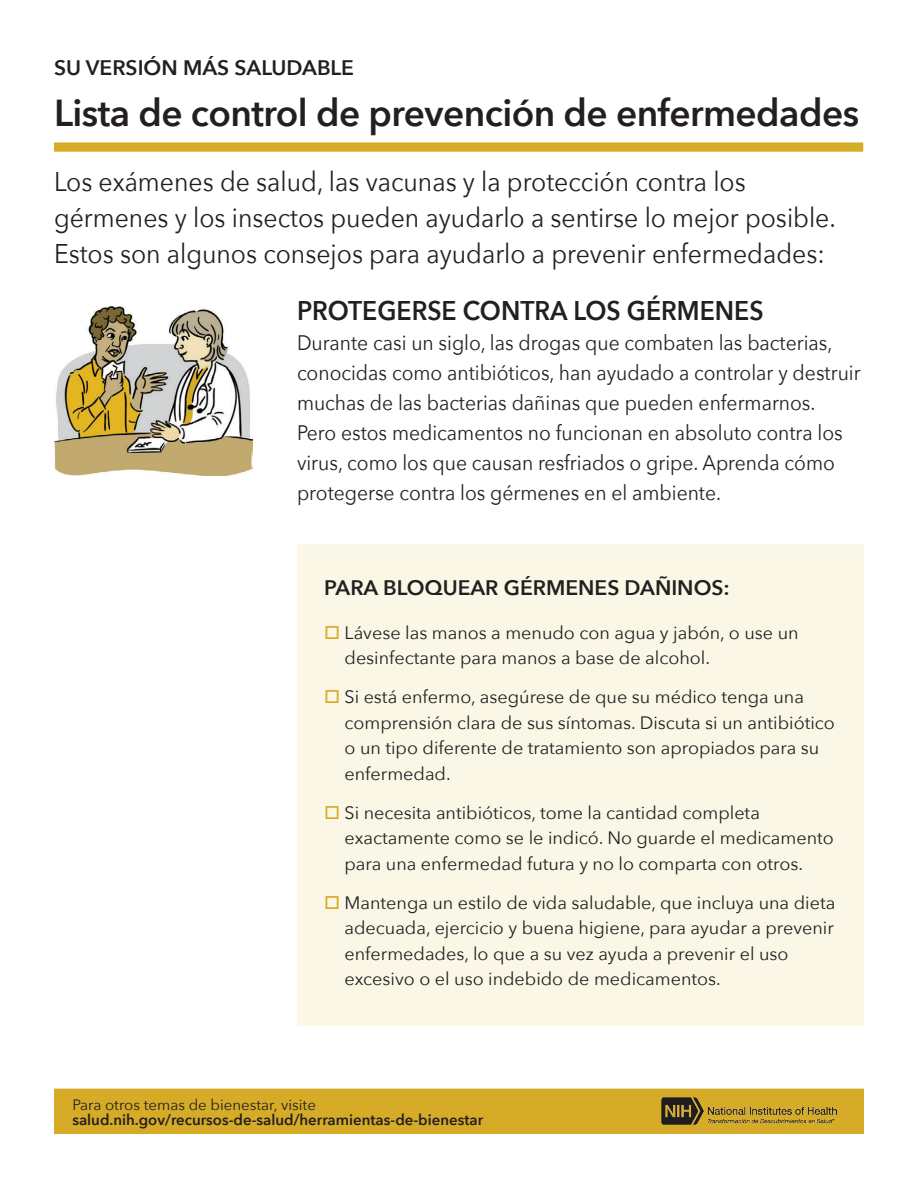
<style>
.page{position:relative;width:918px;height:1188px;background:#fff}
.page>*{position:absolute;margin:0;border:0;box-sizing:border-box;transform-origin:0 0}
.t1{font:600 37.5px "Avenir Next";letter-spacing:-.015em;color:#231f20}
.t2{font:27px/36px "Avenir Next";color:#231f20;scale:.92 1}
.t3{font:600 27px "Avenir Next";color:#231f20;scale:.92 1}
.t4{font:21px/30px "Avenir Next";color:#231f20;scale:.92 1}
.t5{font:600 21px "Avenir Next";color:#231f20}
.t6{font:18px/25.5px "Avenir Next";color:#231f20}
.t7{font:600 15px "Avenir Next";color:#231f20}
.t8{font:15px "Avenir Next";color:#231f20}
.s1{color:#d8ab27}
</style>
<div class="page">
<img style="left:54px;top:142px;width:810px;height:992px">
<img style="left:54px;top:306px;width:199px;height:169px">
<img style="left:662px;top:1098px;width:174px;height:27px">
<p class="t5" style="left:54px;top:50px;width:302px">SU VERSIÓN MÁS SALUDABLE</p>
<h1 class="t1" style="left:54px;top:81px;width:807px">Lista de control de prevención de enfermedades</h1>
<h2 class="t2" style="left:54px;top:162px;width:851px">Los exámenes de salud, las vacunas y la protección contra los gérmenes y los insectos pueden ayudarlo a sentirse lo mejor posible.<br>Estos son algunos consejos para ayudarlo a prevenir enfermedades:</h2>
<h2 class="t3" style="left:297px;top:288px;width:509px">PROTEGERSE CONTRA LOS GÉRMENES</h2>
<p class="t4" style="left:297px;top:327px;width:614px">Durante casi un siglo, las drogas que combaten las bacterias, conocidas como antibióticos, han ayudado a controlar y destruir muchas de las bacterias dañinas que pueden enfermarnos.<br>Pero estos medicamentos no funcionan en absoluto contra los virus, como los que causan resfriados o gripe. Aprenda cómo protegerse contra los gérmenes en el ambiente.</p>
<p class="t5" style="left:324px;top:570px;width:407px">PARA BLOQUEAR GÉRMENES DAÑINOS:</p>
<p class="t6" style="left:345px;top:619px;width:456px;text-indent:-21px"><span class="s1">□</span> Lávese las manos a menudo con agua y jabón, o use un desinfectante para manos a base de alcohol.</p>
<p class="t6" style="left:345px;top:684px;width:492px;text-indent:-21px"><span class="s1">□</span> Si está enfermo, asegúrese de que su médico tenga una comprensión clara de sus síntomas. Discuta si un antibiótico o un tipo diferente de tratamiento son apropiados para su enfermedad.</p>
<p class="t6" style="left:345px;top:799px;width:491px;text-indent:-21px"><span class="s1">□</span> Si necesita antibióticos, tome la cantidad completa exactamente como se le indicó. No guarde el medicamento para una enfermedad futura y no lo comparta con otros.</p>
<p class="t6" style="left:345px;top:889px;width:492px;text-indent:-21px"><span class="s1">□</span> Mantenga un estilo de vida saludable, que incluya una dieta adecuada, ejercicio y buena higiene, para ayudar a prevenir enfermedades, lo que a su vez ayuda a prevenir el uso excesivo o el uso indebido de medicamentos.</p>
<p class="t8" style="left:72px;top:1092px;width:245px">Para otros temas de bienestar, visite</p>
<p class="t7" style="left:72px;top:1107px;width:412px">salud.nih.gov/recursos-de-salud/herramientas-de-bienestar</p>
</div>
